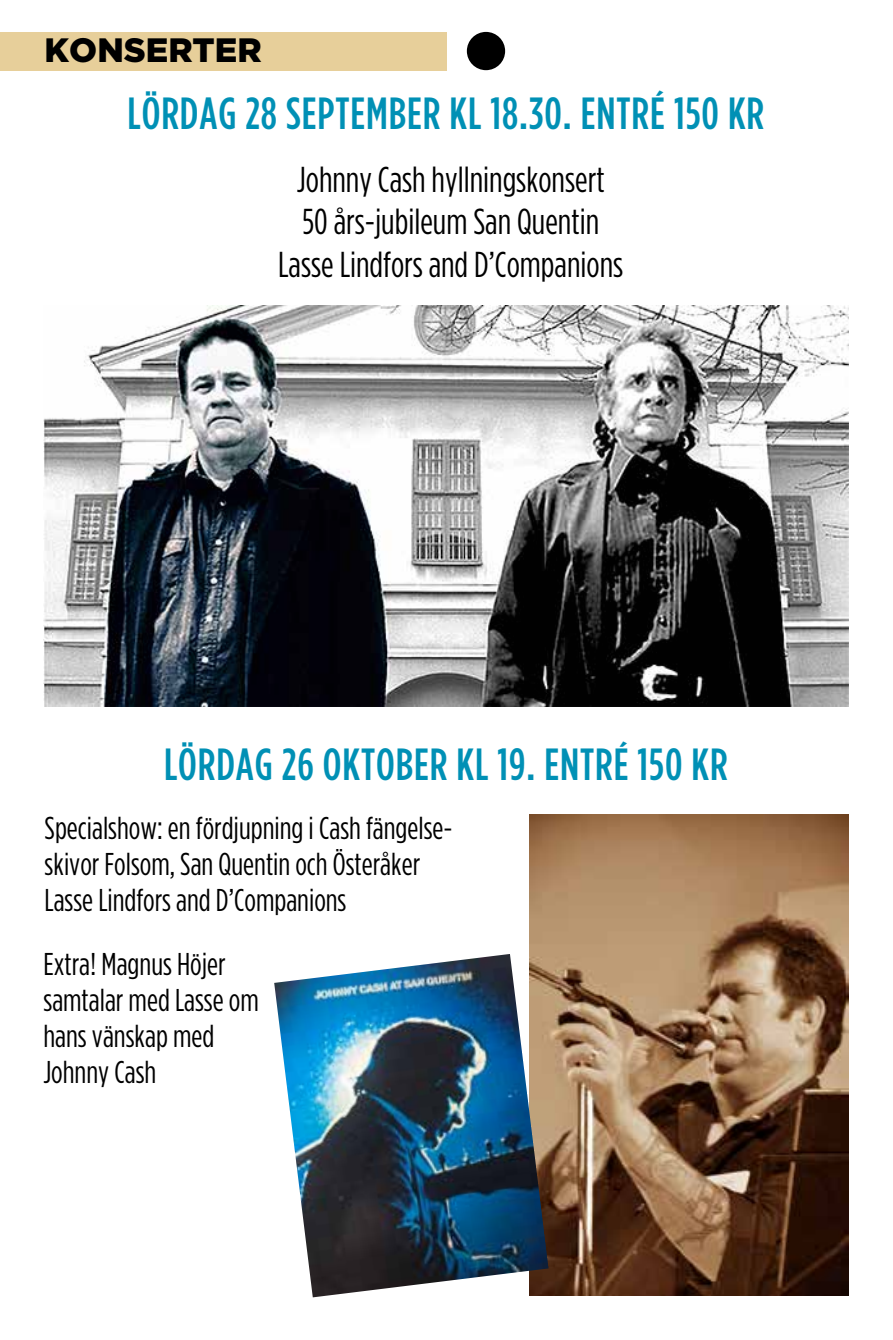
<style>
.page{position:relative;width:893px;height:1340px;background:#fff}
.page>*{position:absolute;margin:0;border:0;box-sizing:border-box;transform-origin:0 0}
.t1{font:500 45px "Gotham Condensed";letter-spacing:.02em;color:#0090b5}
.t2{font:36px/42.8px "Gotham Condensed";color:#000;text-align:center}
.t3{font:900 33.75px "Gotham";color:#000}
.t4{font:31.5px/36px "Gotham Condensed";color:#000}
</style>
<div class="page">
<div style="left:0;top:32px;width:446px;height:38px;background:#e7cf9a"></div>
<img style="left:44px;top:305px;width:804px;height:401px">
<img style="left:529px;top:815px;width:319px;height:480px">
<div style="left:467px;top:32px;width:38px;height:38px;background:#000;border-radius:50%"></div>
<img style="left:274px;top:954px;width:275px;height:343px">
<p class="t3" style="left:45px;top:31px;width:219px">KONSERTER</p>
<h1 class="t1" style="left:128px;top:90px;width:638px">LÖRDAG 28 SEPTEMBER KL 18.30. ENTRÉ 150 KR</h1>
<p class="t2" style="left:278px;top:158px;width:346px">Johnny Cash hyllningskonsert<br>50 års-jubileum San Quentin<br>Lasse Lindfors and D’Companions</p>
<h1 class="t1" style="left:164px;top:741px;width:565px">LÖRDAG 26 OKTOBER KL 19. ENTRÉ 150 KR</h1>
<p class="t4" style="left:45px;top:810px;width:409px">Specialshow: en fördjupning i Cash fängelse&shy;skivor Folsom, San Quentin och Österåker<br>Lasse Lindfors and D’Companions</p>
<p class="t4" style="left:44px;top:946px;width:217px">Extra! Magnus Höjer samtalar med Lasse om hans vänskap med<br>Johnny Cash</p>
</div>
